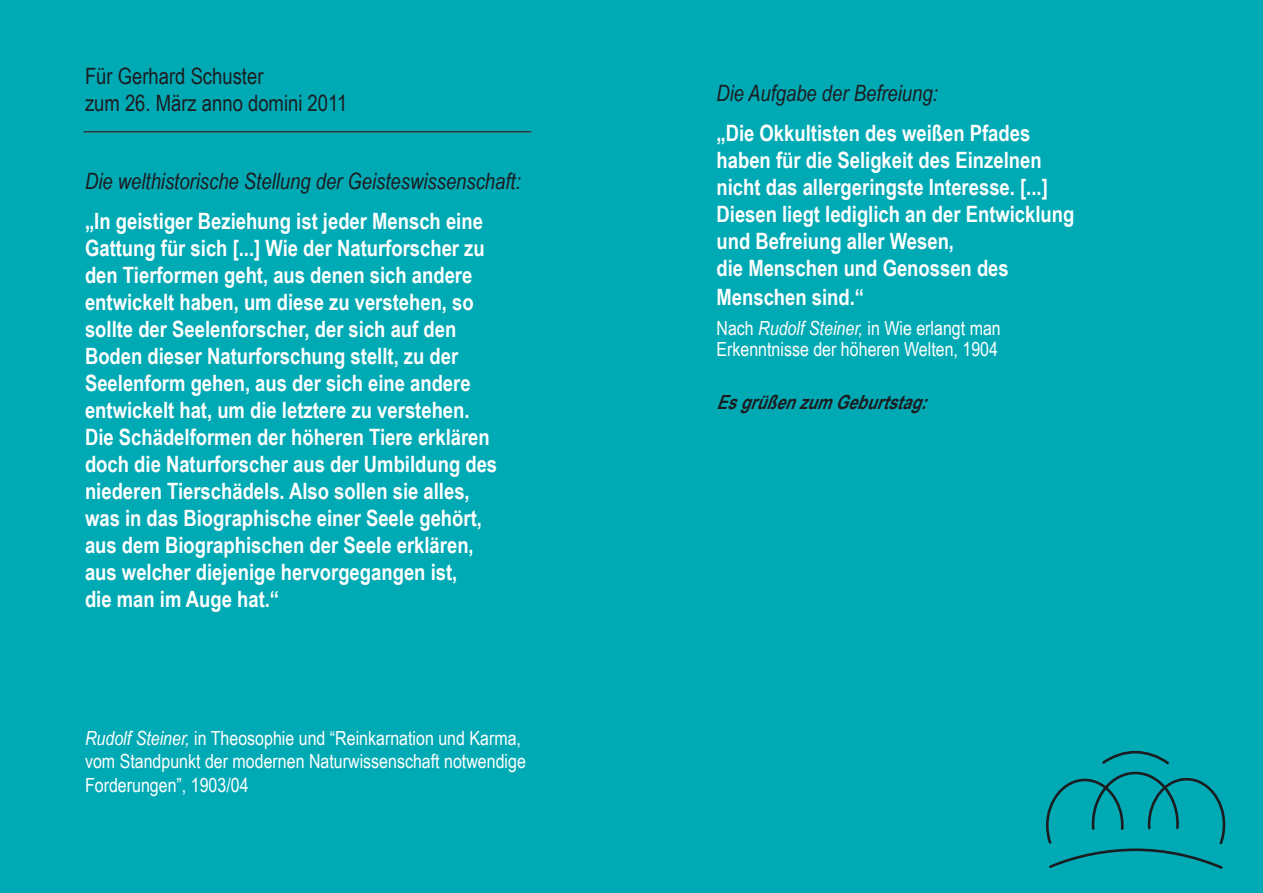
<style>
.page{position:relative;width:1263px;height:893px;background:#00aab5}
.page>*{position:absolute;margin:0;border:0;box-sizing:border-box;transform-origin:0 0}
.t1{font:700 22.5px "Arial Narrow";color:#fff}
.t2{font:italic 22.5px "Arial Narrow";color:#1b1c20}
.t3{font:22.5px "Arial Narrow";color:#1b1c20}
.t4{font:19.5px/23.4px "Arial Narrow";color:#fff}
.t5{font:italic 700 19.5px "Arial Narrow";color:#1b1c20}
.s1{font-style:italic}
</style>
<div class="page">
<svg style="left:1046px;top:750px;width:180px;height:118px"></svg>
<hr style="left:84px;top:131px;width:447px;height:1px;background:#1b1c20">
<p class="t3" style="left:85px;top:60px;width:180px">Für Gerhard Schuster</p>
<p class="t3" style="left:85px;top:87px;width:264px">zum 26. März anno domini 2011</p>
<p class="t2" style="left:85px;top:165px;width:437px">Die welthistorische Stellung der Geisteswissenschaft:</p>
<p class="t1" style="left:85px;top:204px;width:399px">„In geistiger Beziehung ist jeder Mensch eine</p>
<p class="t1" style="left:85px;top:231px;width:401px">Gattung für sich [...] Wie der Naturforscher zu</p>
<p class="t1" style="left:85px;top:258px;width:389px">den Tierformen geht, aus denen sich andere</p>
<p class="t1" style="left:85px;top:285px;width:390px">entwickelt haben, um diese zu verstehen, so</p>
<p class="t1" style="left:85px;top:312px;width:373px">sollte der Seelenforscher, der sich auf den</p>
<p class="t1" style="left:85px;top:339px;width:375px">Boden dieser Naturforschung stellt, zu der</p>
<p class="t1" style="left:85px;top:366px;width:387px">Seelenform gehen, aus der sich eine andere</p>
<p class="t1" style="left:85px;top:393px;width:386px">entwickelt hat, um die letztere zu verstehen.</p>
<p class="t1" style="left:85px;top:420px;width:406px">Die Schädelformen der höheren Tiere erklären</p>
<p class="t1" style="left:85px;top:447px;width:414px">doch die Naturforscher aus der Umbildung des</p>
<p class="t1" style="left:85px;top:474px;width:386px">niederen Tierschädels. Also sollen sie alles,</p>
<p class="t1" style="left:85px;top:501px;width:398px">was in das Biographische einer Seele gehört,</p>
<p class="t1" style="left:85px;top:528px;width:390px">aus dem Biographischen der Seele erklären,</p>
<p class="t1" style="left:85px;top:555px;width:374px">aus welcher diejenige hervorgegangen ist,</p>
<p class="t1" style="left:85px;top:582px;width:196px">die man im Auge hat.“</p>
<p class="t4" style="left:85px;top:725px;width:442px"><span class="s1">Rudolf Steiner,</span> in Theosophie und “Reinkarnation und Karma, vom Standpunkt der modernen Naturwissenschaft notwendige<br>Forderungen”, 1903/04</p>
<p class="t2" style="left:716px;top:78px;width:223px">Die Aufgabe der Befreiung:</p>
<p class="t1" style="left:716px;top:116px;width:315px">„Die Okkultisten des weißen Pfades</p>
<p class="t1" style="left:716px;top:143px;width:327px">haben für die Seligkeit des Einzelnen</p>
<p class="t1" style="left:716px;top:170px;width:333px">nicht das allergeringste Interesse. [...]</p>
<p class="t1" style="left:716px;top:197px;width:359px">Diesen liegt lediglich an der Entwicklung</p>
<p class="t1" style="left:716px;top:224px;width:239px">und Befreiung aller Wesen,</p>
<p class="t1" style="left:716px;top:251px;width:294px">die Menschen und Genossen des</p>
<p class="t1" style="left:716px;top:280px;width:149px">Menschen sind.“</p>
<p class="t4" style="left:716px;top:316px;width:286px;line-height:21px">Nach <span class="s1">Rudolf Steiner,</span> in Wie erlangt man<br>Erkenntnisse der höheren Welten, 1904</p>
<p class="t5" style="left:716px;top:387px;width:221px">EsgrüßenzumGeburtstag:</p>
</div>
